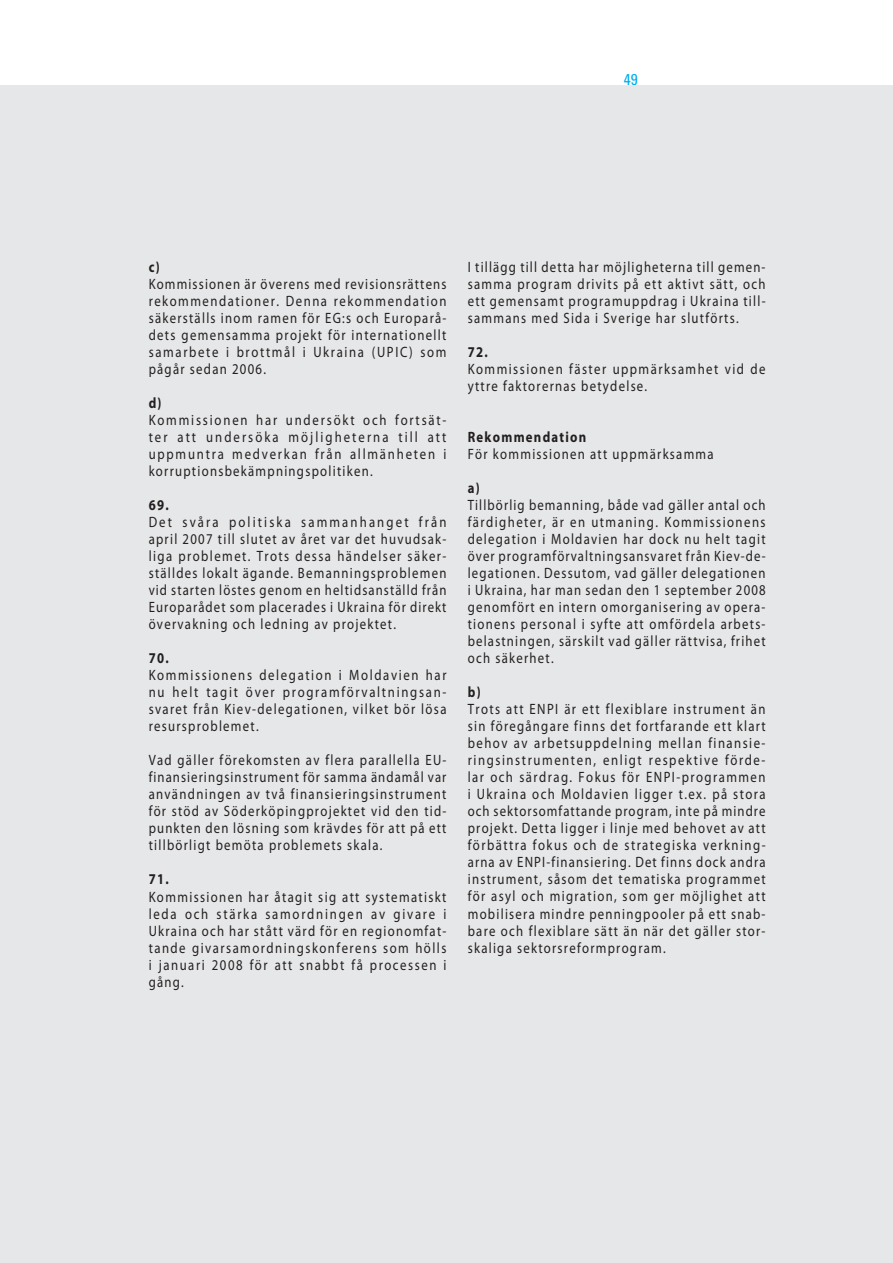
<style>
.page{position:relative;width:893px;height:1263px;background:#fff}
.page>*{position:absolute;margin:0;border:0;box-sizing:border-box;transform-origin:0 0}
.t1{font:condensed 15.75px "Univers";color:#00aeef}
.t2{font:15px/17px "Myriad Pro";letter-spacing:.1em;color:#231f20;text-align:justify;scale:.85 1}
.t3{font:700 15px "Myriad Pro";letter-spacing:.1em;color:#231f20;scale:.85 1}
</style>
<div class="page">
<div style="left:0;top:85px;width:892px;height:1178px;background:#e6e7e8"></div>
<p class="t1" style="left:624px;top:74px;width:15px">49</p>
<p class="t3" style="left:149px;top:262px;width:14px">c)</p>
<p class="t2" style="left:149px;top:277px;width:352px">Kommissionen är överens med revisionsrättens rekommendationer. Denna rekommendation säkerställs inom ramen för EG:s och Europarå&shy;dets gemensamma projekt för internationellt samarbete i brottmål i Ukraina (UPIC) som pågår sedan 2006.</p>
<p class="t3" style="left:149px;top:398px;width:17px">d)</p>
<p class="t2" style="left:149px;top:413px;width:352px">Kommissionen har undersökt och fortsät&shy;ter att undersöka möjligheterna till att uppmuntra medverkan från allmänheten i korruptionsbekämpningspolitiken.</p>
<p class="t3" style="left:149px;top:500px;width:25px">69.</p>
<p class="t2" style="left:149px;top:515px;width:352px">Det svåra politiska sammanhanget från april 2007 till slutet av året var det huvudsak&shy;liga problemet. Trots dessa händelser säker&shy;ställdes lokalt ägande. Bemanningsproblemen vid starten löstes genom en heltidsanställd från Europarådet som placerades i Ukraina för direkt övervakning och ledning av projektet.</p>
<p class="t3" style="left:149px;top:653px;width:25px">70.</p>
<p class="t2" style="left:149px;top:668px;width:352px">Kommissionens delegation i Moldavien har nu helt tagit över programförvaltningsan&shy;svaret från Kiev-delegationen, vilket bör lösa resursproblemet.</p>
<p class="t2" style="left:149px;top:753px;width:352px">Vad gäller förekomsten av flera parallella EU&shy;finansieringsinstrument för samma ändamål var användningen av två finansieringsinstrument för stöd av Söderköpingprojektet vid den tid&shy;punkten den lösning som krävdes för att på ett tillbörligt bemöta problemets skala.</p>
<p class="t3" style="left:149px;top:874px;width:25px">71.</p>
<p class="t2" style="left:149px;top:890px;width:352px">Kommissionen har åtagit sig att systematiskt leda och stärka samordningen av givare i Ukraina och har stått värd för en regionomfat&shy;tande givarsamordningskonferens som hölls i januari 2008 för att snabbt få processen i gång.</p>
<p class="t2" style="left:468px;top:260px;width:352px">I tillägg till detta har möjligheterna till gemen&shy;samma program drivits på ett aktivt sätt, och ett gemensamt programuppdrag i Ukraina till&shy;sammans med Sida i Sverige har slutförts.</p>
<p class="t3" style="left:468px;top:347px;width:25px">72.</p>
<p class="t2" style="left:468px;top:362px;width:352px">Kommissionen fäster uppmärksamhet vid de yttre faktorernas betydelse.</p>
<p class="t3" style="left:468px;top:432px;width:141px">Rekommendation</p>
<p class="t2" style="left:468px;top:447px;width:291px">För kommissionen att uppmärksamma</p>
<p class="t3" style="left:468px;top:483px;width:16px">a)</p>
<p class="t2" style="left:468px;top:498px;width:352px">Tillbörlig bemanning, både vad gäller antal och färdigheter, är en utmaning. Kommissionens delegation i Moldavien har dock nu helt tagit över programförvaltningsansvaret från Kiev-de&shy;legationen. Dessutom, vad gäller delegationen i Ukraina, har man sedan den 1 september 2008 genomfört en intern omorganisering av opera&shy;tionens personal i syfte att omfördela arbets&shy;belastningen, särskilt vad gäller rättvisa, frihet och säkerhet.</p>
<p class="t3" style="left:468px;top:687px;width:17px">b)</p>
<p class="t2" style="left:468px;top:702px;width:352px">Trots att ENPI är ett flexiblare instrument än sin föregångare finns det fortfarande ett klart behov av arbetsuppdelning mellan finansie&shy;ringsinstrumenten, enligt respektive förde&shy;lar och särdrag. Fokus för ENPI-programmen i Ukraina och Moldavien ligger t.ex. på stora och sektorsomfattande program, inte på mind re projekt. Detta ligger i linje med behovet av att förbättra fokus och de strategiska verkning&shy;arna av ENPI-finansiering. Det finns dock andra instrument, såsom det tematiska programmet för asyl och migration, som ger möjlighet att mobilisera mindre penningpooler på ett snab&shy;bare och flexiblare sätt än när det gäller stor&shy;skaliga sektorsreformprogram.</p>
</div>
